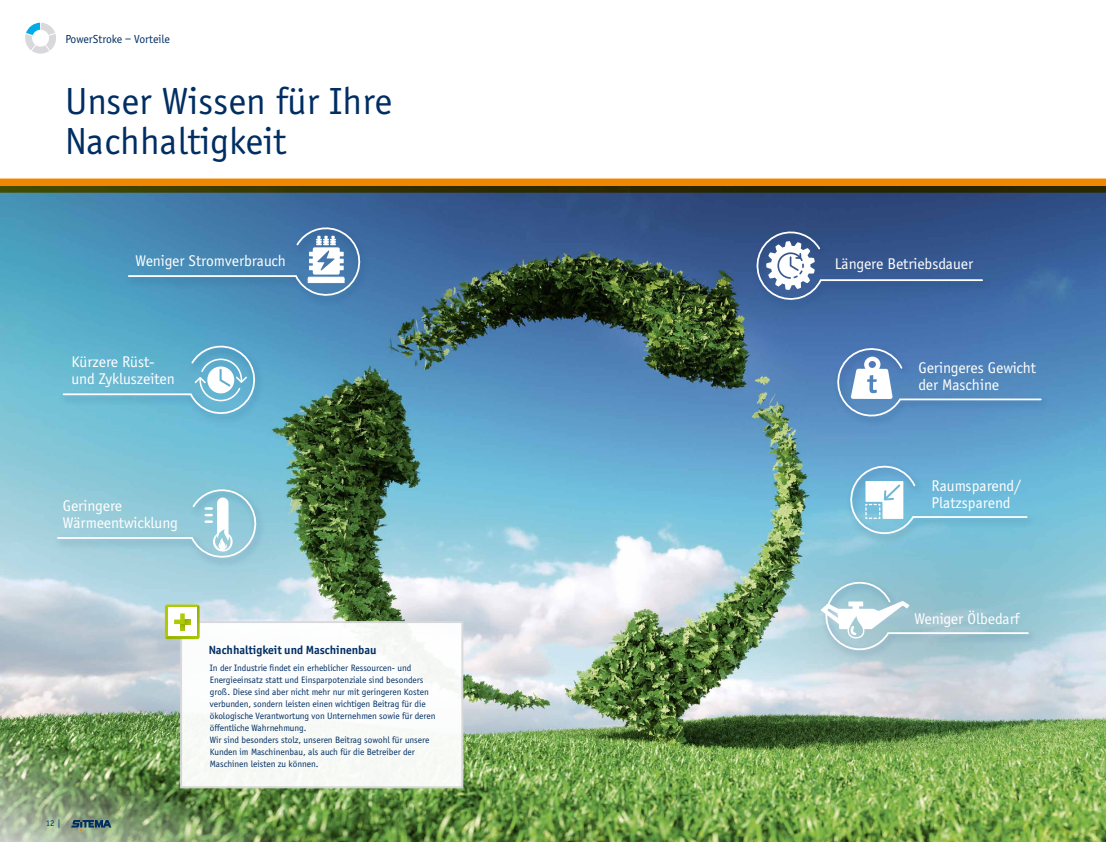
<style>
.page{position:relative;width:1106px;height:842px;background:#fff}
.page>*{position:absolute;margin:0;border:0;box-sizing:border-box;transform-origin:0 0}
.t1{font:39px/40px "Officina Sans";letter-spacing:.005em;color:#002e63}
.t2{font:16px/17px "Officina Sans";color:#fff}
.t3{font:700 12px "Officina Sans";color:#002e63}
.t4{font:12px "Officina Sans";color:#002e63}
.t5{font:9.5px/12px "Officina Sans";color:#002e63}
.t6{font:9px "Officina Sans";color:#002e63}
</style>
<div class="page">
<img style="left:0;top:193px;width:1106px;height:649px">
<svg style="left:0;top:179px;width:1106px;height:14px;background:#905b02"></svg>
<img style="left:0;top:663px;width:297px;height:179px">
<svg style="left:25px;top:23px;width:31px;height:31px"></svg>
<svg style="left:71px;top:820px;width:56px;height:11px"></svg>
<div style="left:123px;top:224px;width:247px;height:83px;background:#002e63;opacity:.25"></div>
<svg style="left:127px;top:225px;width:236px;height:74px;background:#578fb8"></svg>
<div style="left:751px;top:228px;width:241px;height:83px;background:#002e63;opacity:.25"></div>
<svg style="left:753px;top:229px;width:231px;height:74px;background:#4d6c9d"></svg>
<div style="left:820px;top:578px;width:218px;height:83px;background:#002e63;opacity:.25"></div>
<div style="left:53px;top:486px;width:213px;height:83px;background:#002e63;opacity:.25"></div>
<svg style="left:56px;top:487px;width:203px;height:74px;background:#9ccddb"></svg>
<div style="left:58px;top:342px;width:207px;height:83px;background:#002e63;opacity:.25"></div>
<svg style="left:62px;top:343px;width:196px;height:74px;background:#70bad3"></svg>
<div style="left:845px;top:462px;width:191px;height:83px;background:#002e63;opacity:.25"></div>
<svg style="left:847px;top:463px;width:181px;height:73px;background:#80c0dc"></svg>
<div style="left:832px;top:344px;width:218px;height:84px;background:#002e63;opacity:.25"></div>
<svg style="left:834px;top:345px;width:208px;height:74px;background:#6492c2"></svg>
<svg style="left:820px;top:579px;width:209px;height:74px;background:#a3cad4"></svg>
<div style="left:180px;top:621px;width:283px;height:167px;background:#fff;border:2px solid #d9d9dc"></div>
<svg style="left:165px;top:605px;width:34px;height:34px"></svg>
<p class="t4" style="left:65px;top:32px;width:106px">PowerStroke – Vorteile</p>
<h1 class="t1" style="left:65px;top:81px;width:328px">Unser Wissen für Ihre<br>Nachhaltigkeit</h1>
<h2 class="t2" style="left:136px;top:252px;width:152px">Weniger Stromverbrauch</h2>
<h2 class="t2" style="left:71px;top:354px;width:105px">Kürzere Rüst&shy;und Zykluszeiten</h2>
<h2 class="t2" style="left:834px;top:256px;width:140px">Längere Betriebsdauer</h2>
<h2 class="t2" style="left:918px;top:360px;width:119px">Geringeres Gewicht der Maschine</h2>
<h2 class="t2" style="left:931px;top:477px;width:91px">Raumsparend/</h2>
<h2 class="t2" style="left:63px;top:498px;width:61px">Geringere</h2>
<h2 class="t2" style="left:931px;top:494px;width:80px">Platzsparend</h2>
<h2 class="t2" style="left:63px;top:515px;width:117px">Wärmeentwicklung</h2>
<p class="t6" style="left:46px;top:818px;width:17px">12 |</p>
<p class="t3" style="left:209px;top:642px;width:169px">Nachhaltigkeit und Maschinenbau</p>
<p class="t5" style="left:210px;top:662px;width:227px">In der Industrie findet ein erheblicher Ressourcen- und Energieeinsatz statt und Einsparpotenziale sind besonders groß. Diese sind aber nicht mehr nur mit geringeren Kosten verbunden, sondern leisten einen wichtigen Beitrag für die ökologische Verantwortung von Unternehmen sowie für deren öffentliche Wahrnehmung.<br>Wir sind besonders stolz, unseren Beitrag sowohl für unsere Kunden im Maschinenbau, als auch für die Betreiber der Maschinen leisten zu können.</p>
<h2 class="t2" style="left:914px;top:610px;width:107px">Weniger Ölbedarf</h2>
</div>
